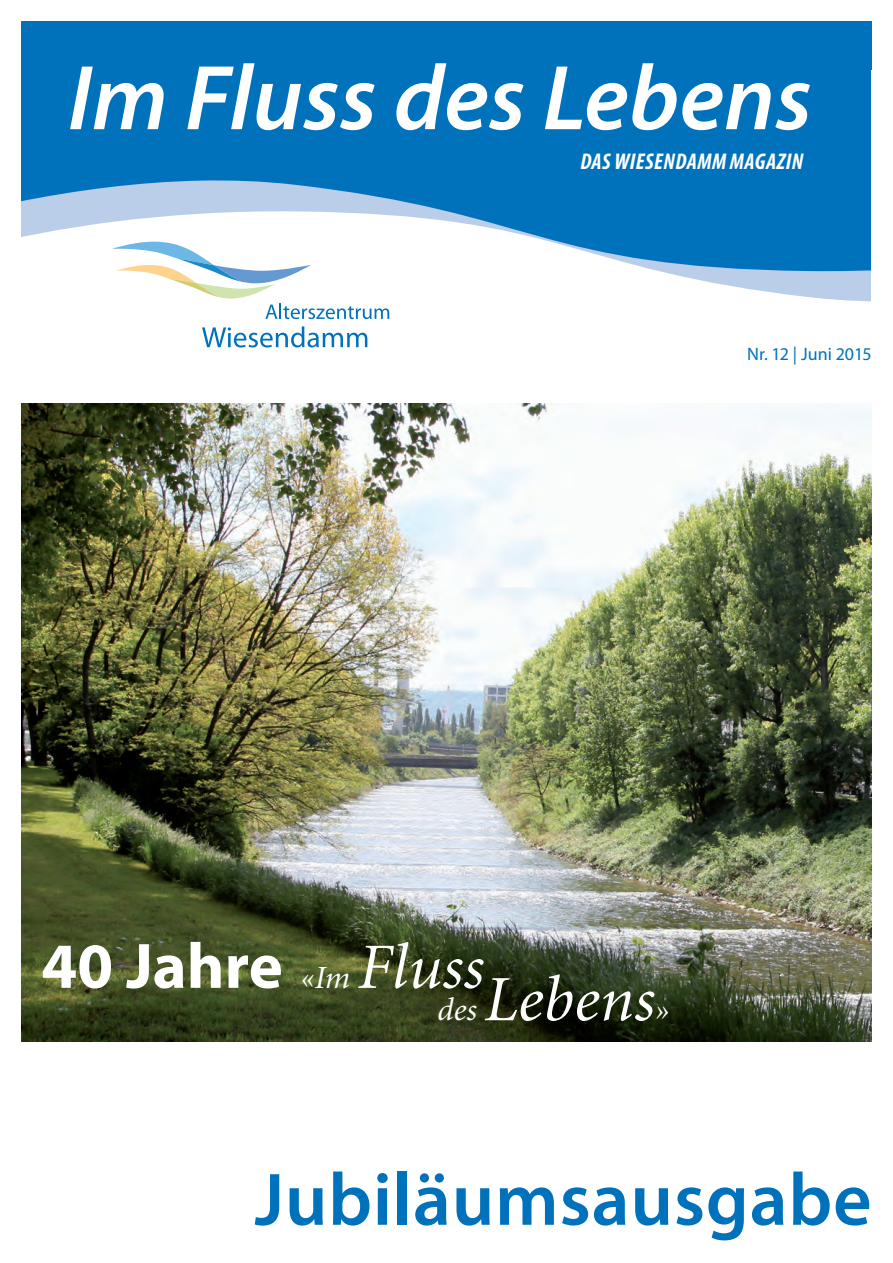
<style>
.page{position:relative;width:893px;height:1263px;background:#fff}
.page>*{position:absolute;margin:0;border:0;box-sizing:border-box;transform-origin:0 0}
.t1{font:italic 600 92.85px "Myriad Pro";color:#fff}
.t2{font:600 75px "Myriad Pro";letter-spacing:.01em;color:#0072bc}
.t3{font:700 64.65px "Myriad Pro";color:#fff}
.t4{font:italic 64.65px "Minion";letter-spacing:.005em;color:#fff}
.t5{font:italic 700 condensed 22.8px "Myriad Pro";letter-spacing:.02em;color:#fff}
.t6{font:18px "Myriad Pro";color:#0072bc}
.s1{font-family:"Minion";font-weight:400;font-style:italic;font-size:32.4px}
.s2{font-family:"Minion";font-weight:400;font-style:italic}
.s3{font-size:32.4px}
</style>
<div class="page">
<img style="left:21px;top:404px;width:851px;height:638px">
<svg style="left:21px;top:162px;width:850px;height:42px;background:#2081c3"></svg>
<div style="left:21px;top:21px;width:851px;height:141px;background:#0072bc"></div>
<svg style="left:21px;top:204px;width:850px;height:142px"></svg>
<svg style="left:202px;top:326px;width:165px;height:21px"></svg>
<svg style="left:45px;top:240px;width:344px;height:79px"></svg>
<h1 class="t1" style="left:68px;top:63px;width:745px">Im Fluss des Lebens</h1>
<p class="t5" style="left:580px;top:153px;width:225px">DAS WIESENDAMM MAGAZIN</p>
<p class="t6" style="left:747px;top:347px;width:126px">Nr. 12 | Juni 2015</p>
<h3 class="t3" style="left:41px;top:942px;width:444px">40 Jahre <span class="s1">«Im</span> <span class="s2">Fluss</span></h3>
<h3 class="t4" style="left:438px;top:974px;width:233px"><span class="s3">des</span> Lebens<span class="s3">»</span></h3>
<h2 class="t2" style="left:255px;top:1171px;width:619px">Jubiläumsausgabe</h2>
</div>
